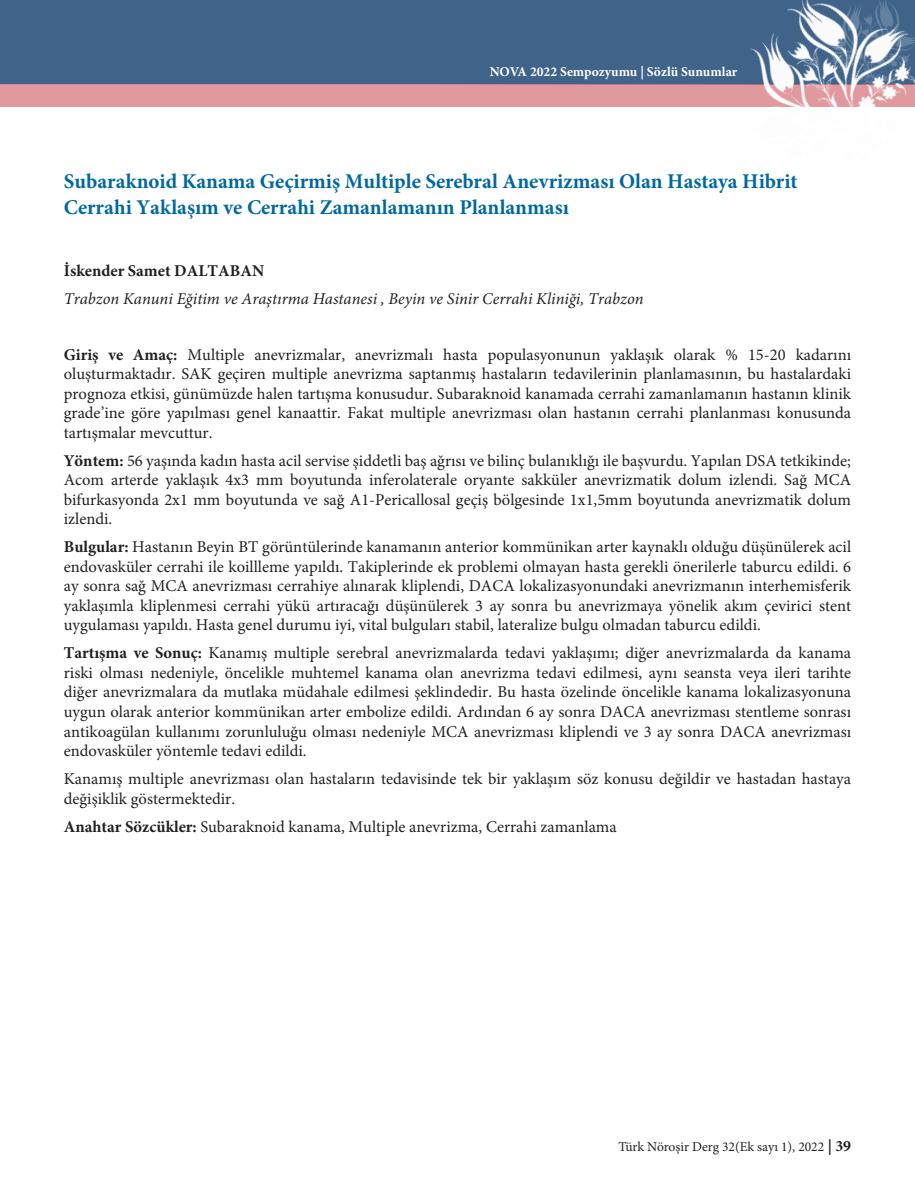
<style>
.page{position:relative;width:915px;height:1191px;background:#fff}
.page>*{position:absolute;margin:0;border:0;box-sizing:border-box;transform-origin:0 0}
.t1{font:700 21px/25.5px "Minion Pro";color:#0168a1}
.t2{font:16.5px/19.5px "Minion Pro";color:#231f20;text-align:justify}
.t3{font:italic 16.5px "Minion Pro";color:#231f20}
.t4{font:700 16.5px "Minion Pro";color:#231f20}
.t5{font:13.5px "Minion Pro";color:#231f20}
.t6{font:700 13.5px "Minion Pro";color:#fff}
.s1{font-weight:700}
.s2{font-weight:700;font-size:15.75px}
</style>
<div class="page">
<div style="left:0;top:0;width:914px;height:84px;background:#406389"></div>
<div style="left:0;top:84px;width:914px;height:22px;background:#e0999e"></div>
<img style="left:702px;top:0;width:212px;height:107px">
<img style="left:822px;top:0;width:92px;height:84px">
<p class="t6" style="left:489px;top:62px;width:249px">NOVA 2022 Sempozyumu | Sözlü Sunumlar</p>
<p class="t1" style="left:64px;top:168px;width:735px">Subaraknoid Kanama Geçirmiş Multiple Serebral Anevrizması Olan Hastaya Hibrit<br>Cerrahi Yaklaşım ve Cerrahi Zamanlamanın Planlanması</p>
<p class="t4" style="left:64px;top:259px;width:202px">İskender Samet DALTABAN</p>
<p class="t3" style="left:64px;top:287px;width:581px">Trabzon Kanuni Eğitim ve Araştırma Hastanesi , Beyin ve Sinir Cerrahi Kliniği, Trabzon</p>
<p class="t2" style="left:64px;top:345px;width:788px"><span class="s1">Giriş ve Amaç:</span> Multiple anevrizmalar, anevrizmalı hasta populasyonunun yaklaşık olarak % 15-20 kadarını oluşturmaktadır. SAK geçiren multiple anevrizma saptanmış hastaların tedavilerinin planlamasının, bu hastalardaki prognoza etkisi, günümüzde halen tartışma konusudur. Subaraknoid kanamada cerrahi zamanlamanın hastanın klinik grade’ine göre yapılması genel kanaattir. Fakat multiple anevrizması olan hastanın cerrahi planlanması konusunda tartışmalar mevcuttur.</p>
<p class="t2" style="left:64px;top:451px;width:788px"><span class="s1">Yöntem:</span> 56 yaşında kadın hasta acil servise şiddetli baş ağrısı ve bilinç bulanıklığı ile başvurdu. Yapılan DSA tetkikinde; Acom arterde yaklaşık 4x3 mm boyutunda inferolaterale oryante sakküler anevrizmatik dolum izlendi. Sağ MCA bifurkasyonda 2x1 mm boyutunda ve sağ A1-Pericallosal geçiş bölgesinde 1x1,5mm boyutunda anevrizmatik dolum izlendi.</p>
<p class="t2" style="left:64px;top:537px;width:788px"><span class="s1">Bulgular:</span> Hastanın Beyin BT görüntülerinde kanamanın anterior kommünikan arter kaynaklı olduğu düşünülerek acil endovasküler cerrahi ile koillleme yapıldı. Takiplerinde ek problemi olmayan hasta gerekli önerilerle taburcu edildi. 6 ay sonra sağ MCA anevrizması cerrahiye alınarak kliplendi, DACA lokalizasyonundaki anevrizmanın interhemisferik yaklaşımla kliplenmesi cerrahi yükü artıracağı düşünülerek 3 ay sonra bu anevrizmaya yönelik akım çevirici stent uygulaması yapıldı. Hasta genel durumu iyi, vital bulguları stabil, lateralize bulgu olmadan taburcu edildi.</p>
<p class="t2" style="left:64px;top:643px;width:788px"><span class="s1">Tartışma ve Sonuç:</span> Kanamış multiple serebral anevrizmalarda tedavi yaklaşımı; diğer anevrizmalarda da kanama riski olması nedeniyle, öncelikle muhtemel kanama olan anevrizma tedavi edilmesi, aynı seansta veya ileri tarihte diğer anevrizmalara da mutlaka müdahale edilmesi şeklindedir. Bu hasta özelinde öncelikle kanama lokalizasyonuna uygun olarak anterior kommünikan arter embolize edildi. Ardından 6 ay sonra DACA anevrizması stentleme sonrası antikoagülan kullanımı zorunluluğu olması nedeniyle MCA anevrizması kliplendi ve 3 ay sonra DACA anevrizması endovasküler yöntemle tedavi edildi.</p>
<p class="t2" style="left:64px;top:769px;width:788px">Kanamış multiple anevrizması olan hastaların tedavisinde tek bir yaklaşım söz konusu değildir ve hastadan hastaya değişiklik göstermektedir.</p>
<p class="t2" style="left:64px;top:816px;width:554px"><span class="s1">Anahtar Sözcükler:</span> Subaraknoid kanama, Multiple anevrizma, Cerrahi zamanlama</p>
<p class="t5" style="left:618px;top:1138px;width:234px">Türk Nöroşir Derg 32(Ek sayı 1), 2022 <span class="s2">| 39</span></p>
</div>
